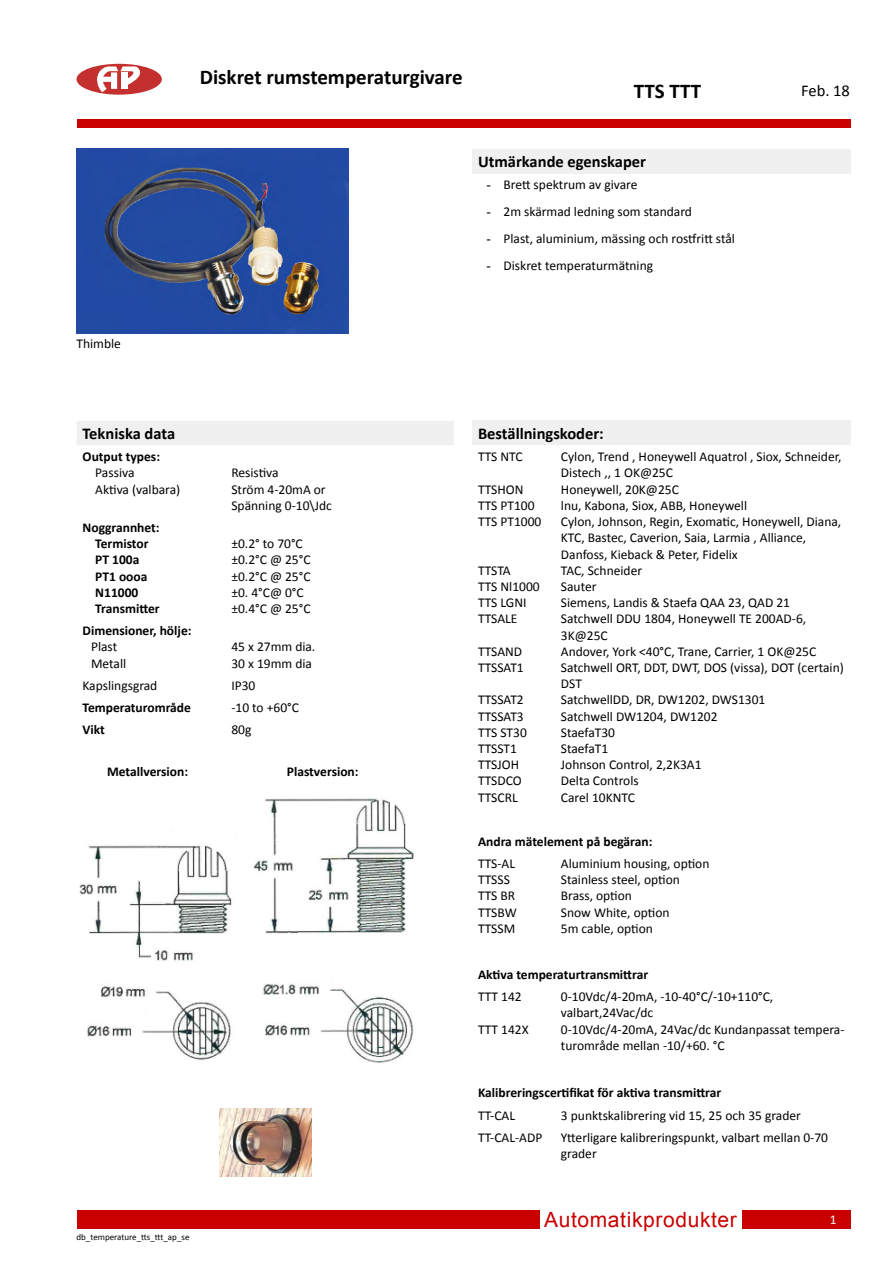
<style>
.page{position:relative;width:893px;height:1263px;background:#fff}
.page>*{position:absolute;margin:0;border:0;box-sizing:border-box;transform-origin:0 0}
.t1{font:700 21px "Calibri";color:#000}
.t2{font:21px "Arial";letter-spacing:.03em;color:#c80000}
.t3{font:700 16.5px "Calibri";color:#000}
.t4{font:16.5px "Calibri";color:#000}
.t5{font:13.5px/16.2px "Calibri";color:#000}
.t6{font:700 13.5px/16.2px "Calibri";color:#000}
.t7{font:13.5px "Calibri";color:#fff}
.t8{font:9px "Calibri";color:#000}
.s1{font-family:"Times New Roman"}
</style>
<div class="page">
<div style="left:77px;top:119px;width:773px;height:8px;background:#c80000"></div>
<div style="left:77px;top:64px;width:85px;height:31px;background:#c4302d;border-radius:50%"></div>
<svg style="left:96px;top:66px;width:53px;height:26px"></svg>
<div style="left:77px;top:1210px;width:773px;height:19px;background:#c80000"></div>
<div style="left:540px;top:1208px;width:202px;height:22px;background:#fff"></div>
<div style="left:77px;top:421px;width:377px;height:24px;background:#f0f0f0"></div>
<div style="left:472px;top:149px;width:378px;height:24px;background:#f0f0f0"></div>
<img style="left:77px;top:149px;width:271px;height:185px">
<img style="left:79px;top:798px;width:335px;height:265px">
<div style="left:472px;top:421px;width:378px;height:24px;background:#f0f0f0"></div>
<img style="left:219px;top:1109px;width:92px;height:68px">
<p class="t5" style="left:77px;top:336px;width:46px">Thimble</p>
<h1 class="t1" style="left:200px;top:63px;width:264px">Diskret rumstemperaturgivare</h1>
<h1 class="t1" style="left:634px;top:77px;width:69px">TTS TTT</h1>
<p class="t3" style="left:478px;top:151px;width:170px">Utmärkande egenskaper</p>
<p class="t5" style="left:486px;top:177px;width:152px"><span class="s1">-</span> Brett spektrum av givare</p>
<p class="t5" style="left:486px;top:204px;width:207px"><span class="s1">-</span> 2m skärmad ledning som standard</p>
<p class="t5" style="left:486px;top:231px;width:250px"><span class="s1">-</span> Plast, aluminium, mässing och rostfritt stål</p>
<p class="t5" style="left:486px;top:258px;width:168px"><span class="s1">-</span> Diskret temperaturmätning</p>
<p class="t4" style="left:801px;top:80px;width:50px">Feb. 18</p>
<p class="t3" style="left:83px;top:423px;width:94px">Tekniska data</p>
<p class="t6" style="left:83px;top:449px;width:79px">Output types:</p>
<p class="t5" style="left:95px;top:465px;width:86px">Passiva<br>Aktiva (valbara)</p>
<p class="t5" style="left:231px;top:465px;width:102px">Resistiva<br>Ström 4-20mA or<br>Spänning 0-10\Jdc</p>
<p class="t6" style="left:95px;top:519px;width:66px;text-indent:-13px">Noggrannhet:<br>Termistor<br>PT 100a<br>PT1 oooa<br>N11000<br>Transmitter</p>
<p class="t5" style="left:231px;top:536px;width:81px">±0.2° to 70°C ±0.2°C @ 25°C ±0.2°C @ 25°C ±0. 4°C@ 0°C ±0.4°C @ 25°C</p>
<p class="t6" style="left:83px;top:622px;width:110px">Dimensioner, hölje:</p>
<p class="t5" style="left:91px;top:639px;width:37px">Plast<br>Metall</p>
<p class="t5" style="left:231px;top:639px;width:85px">45 x 27mm dia.<br>30 x 19mm dia</p>
<p class="t5" style="left:83px;top:677px;width:76px">Kapslingsgrad</p>
<p class="t5" style="left:231px;top:677px;width:26px">IP30</p>
<p class="t6" style="left:83px;top:699px;width:110px">Temperaturområde</p>
<p class="t5" style="left:231px;top:699px;width:69px">-10 to +60°C</p>
<p class="t6" style="left:83px;top:721px;width:24px">Vikt</p>
<p class="t5" style="left:231px;top:721px;width:22px">80g</p>
<p class="t6" style="left:107px;top:763px;width:82px">Metallversion:</p>
<p class="t6" style="left:287px;top:763px;width:73px">Plastversion:</p>
<p class="t8" style="left:77px;top:1231px;width:114px">db_temperature_tts_ttt_ap_se</p>
<p class="t3" style="left:478px;top:423px;width:127px">Beställningskoder:</p>
<p class="t5" style="left:478px;top:449px;width:46px">TTS NTC</p>
<p class="t5" style="left:478px;top:481px;width:65px">TTSHON<br>TTS PT100<br>TTS PT1000</p>
<p class="t5" style="left:478px;top:562px;width:63px">TTSTA<br>TTS Nl1000<br>TTS LGNI<br>TTSALE</p>
<p class="t5" style="left:478px;top:643px;width:47px">TTSAND<br>TTSSAT1</p>
<p class="t5" style="left:478px;top:692px;width:50px">TTSSAT2<br>TTSSAT3<br>TTS ST30<br>TTSST1<br>TTSJOH<br>TTSDCO<br>TTSCRL</p>
<p class="t5" style="left:561px;top:449px;width:284px">Cylon, Trend , Honeywell Aquatrol , Siox, Schneider,<br>Distech ,, 1 OK@25C<br>Honeywell, 20K@25C<br>lnu, Kabona, Siox, ABB, Honeywell<br>Cylon, Johnson, Regin, Exomatic, Honeywell, Diana,<br>KTC, Bastec, Caverion, Saia, Larmia , Alliance,<br>Danfoss, Kieback &amp; Peter, Fidelix<br>TAC, Schneider<br>Sauter<br>Siemens, Landis &amp; Staefa QAA 23, QAD 21<br>Satchwell DDU 1804, Honeywell TE 200AD-6,<br>3K@25C<br>Andover, York &lt;40°C, Trane, Carrier, 1 OK@25C<br>Satchwell ORT, DDT, DWT, DOS (vissa), DOT (certain)<br>DST<br>SatchwellDD, DR, DW1202, DWS1301<br>Satchwell DW1204, DW1202<br>StaefaT30<br>StaefaT1<br>Johnson Control, 2,2K3A1<br>Delta Controls<br>Carel 10KNTC</p>
<p class="t6" style="left:478px;top:833px;width:176px">Andra mätelement på begäran:</p>
<p class="t5" style="left:478px;top:855px;width:40px">TTS-AL<br>TTSSS<br>TTS BR<br>TTSBW<br>TTSSM</p>
<p class="t5" style="left:561px;top:855px;width:150px">Aluminium housing, option<br>Stainless steel, option<br>Brass, option<br>Snow White, option<br>5m cable, option</p>
<p class="t6" style="left:478px;top:966px;width:172px">Aktiva temperaturtransmittrar</p>
<p class="t5" style="left:478px;top:989px;width:45px">TTT 142</p>
<p class="t5" style="left:478px;top:1021px;width:52px">TTT 142X</p>
<p class="t5" style="left:561px;top:989px;width:285px">0-10Vdc/4-20mA, -10-40°C/-10+110°C, valbart,24Vac/dc<br>0-10Vdc/4-20mA, 24Vac/dc Kundanpassat tempera&shy;turområde mellan -10/+60. °C</p>
<p class="t6" style="left:478px;top:1085px;width:245px">Kalibreringscertifikat för aktiva transmittrar</p>
<p class="t5" style="left:478px;top:1107px;width:39px">TT-CAL</p>
<p class="t5" style="left:561px;top:1107px;width:241px">3 punktskalibrering vid 15, 25 och 35 grader</p>
<p class="t5" style="left:478px;top:1129px;width:66px">TT-CAL-ADP</p>
<p class="t5" style="left:561px;top:1129px;width:269px">Ytterligare kalibreringspunkt, valbart mellan 0-70 grader</p>
<h1 class="t2" style="left:544px;top:1206px;width:194px">Automatikprodukter</h1>
<p class="t7" style="left:830px;top:1211px;width:8px">1</p>
</div>
